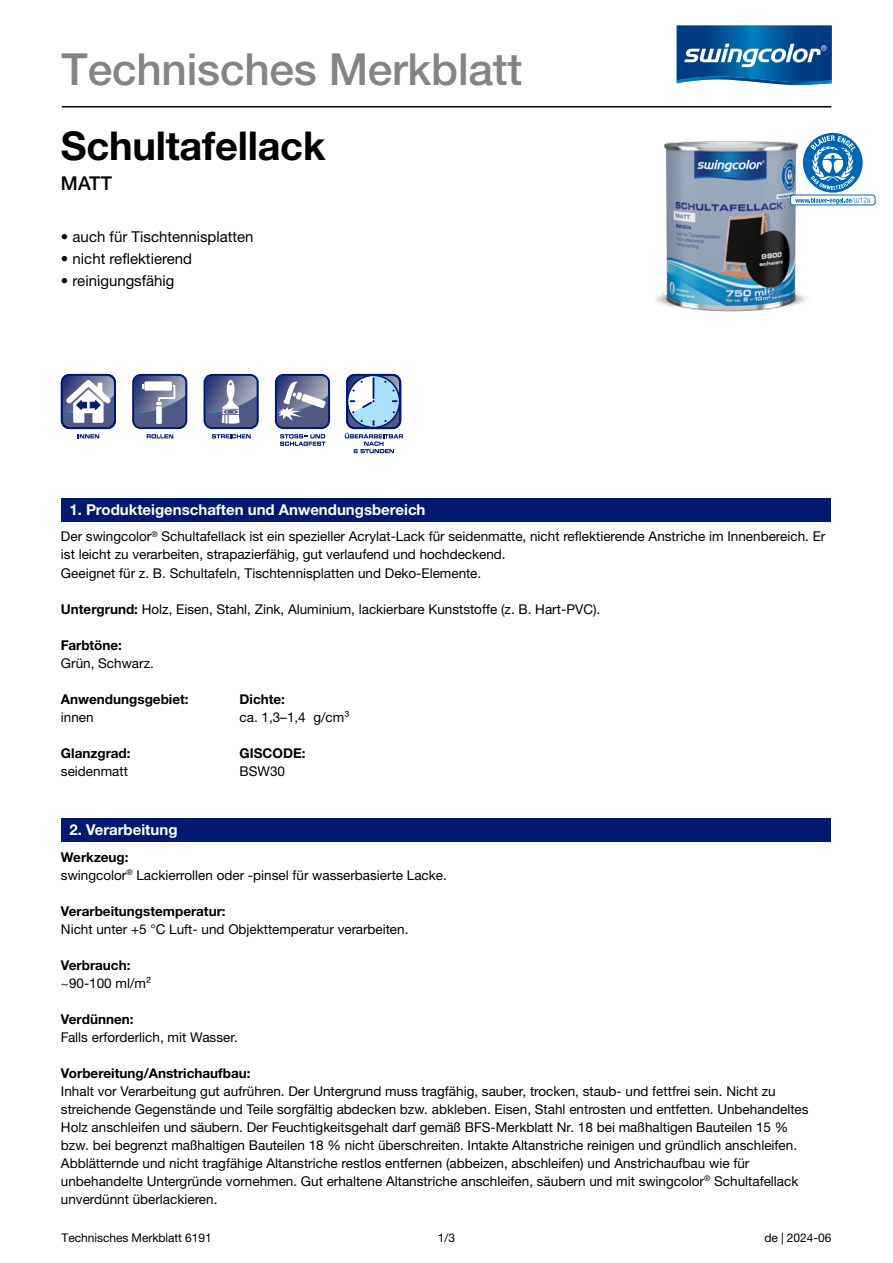
<style>
.page{position:relative;width:893px;height:1263px;background:#fff}
.page>*{position:absolute;margin:0;border:0;box-sizing:border-box;transform-origin:0 0}
.t1{font:500 44.25px "Helvetica Neue LTW1 G";letter-spacing:-.005em;color:#828485}
.product_name{font:700 39.75px "Helvetica Neue LTW1 G";letter-spacing:-.005em;color:#000}
.USP{font:500 19.05px "Helvetica Neue LTW1 G";color:#000}
.USP_list{font:15px "Helvetica Neue LTW1 G";color:#000}
.rubric_headline{font:700 15px "Helvetica Neue LTW1 G";color:#fff}
.copy_text{font:13.5px/18px "Helvetica Neue LTW1 G";color:#000}
.copy_text_prefix{font:700 13.5px "Helvetica Neue LTW1 G";color:#000}
.copy_text-2{font:700 13.5px "Helvetica Neue LTW1 G";color:#000}
.footer_text{font:12px "Helvetica Neue LTW1 G";letter-spacing:-.005em;color:#000}
.footer_edition{font:12px "Helvetica Neue LTW1 G";letter-spacing:-.005em;color:#000}
.footer_page{font:12px "Helvetica Neue LTW1 G";color:#000}
.s1{font-weight:700}
</style>
<div class="page">
<hr style="left:62px;top:106px;width:769px;height:1px;background:#000">
<svg style="left:677px;top:26px;width:155px;height:59px;background:#2a6da6"></svg>
<img style="left:655px;top:141px;width:171px;height:171px">
<div style="left:790px;top:195px;width:85px;height:10px;background:#fff;border-radius:3px"></div>
<div style="left:790px;top:195px;width:85px;height:10px;border:1px solid #0066b3;border-radius:3px"></div>
<svg style="left:795px;top:133px;width:75px;height:71px"></svg>
<svg style="left:61px;top:374px;width:55px;height:64px"></svg>
<svg style="left:132px;top:374px;width:55px;height:64px"></svg>
<div style="left:144px;top:381px;width:28px;height:10px;background:#fff"></div>
<svg style="left:204px;top:374px;width:55px;height:64px"></svg>
<svg style="left:275px;top:374px;width:55px;height:72px"></svg>
<svg style="left:345px;top:374px;width:58px;height:79px"></svg>
<div style="left:61px;top:498px;width:770px;height:23px;background:#001a71"></div>
<div style="left:61px;top:818px;width:770px;height:24px;background:#001a71"></div>
<p class="t1" style="left:62px;top:43px;width:462px">Technisches Merkblatt</p>
<p class="product_name" style="left:61px;top:122px;width:266px">Schultafellack</p>
<p class="USP" style="left:61px;top:172px;width:53px">MATT</p>
<p class="USP_list" style="left:61px;top:227px;width:194px">• auch für Tischtennisplatten</p>
<p class="USP_list" style="left:61px;top:249px;width:133px">• nicht reflektierend</p>
<p class="USP_list" style="left:61px;top:271px;width:115px">• reinigungsfähig</p>
<p class="rubric_headline" style="left:69px;top:500px;width:358px">1. Produkteigenschaften und Anwendungsbereich</p>
<p class="copy_text" style="left:61px;top:528px;width:766px">Der swingcolor<sup>®</sup> Schultafellack ist ein spezieller Acrylat-Lack für seidenmatte, nicht reflektierende Anstriche im Innenbereich. Er ist leicht zu verarbeiten, strapazierfähig, gut verlaufend und hochdeckend.</p>
<p class="copy_text" style="left:61px;top:564px;width:422px">Geeignet für z. B. Schultafeln, Tischtennisplatten und Deko-Elemente.</p>
<p class="copy_text" style="left:61px;top:600px;width:541px"><span class="s1">Untergrund:</span> Holz, Eisen, Stahl, Zink, Aluminium, lackierbare Kunststoffe (z. B. Hart-PVC).</p>
<p class="copy_text_prefix" style="left:61px;top:636px;width:63px">Farbtöne:</p>
<p class="copy_text" style="left:61px;top:654px;width:94px">Grün, Schwarz.</p>
<p class="copy_text_prefix" style="left:61px;top:690px;width:129px">Anwendungsgebiet:</p>
<p class="copy_text" style="left:61px;top:708px;width:34px">innen</p>
<p class="copy_text-2" style="left:61px;top:744px;width:71px">Glanzgrad:</p>
<p class="copy_text" style="left:61px;top:762px;width:69px">seidenmatt</p>
<p class="copy_text_prefix" style="left:240px;top:690px;width:47px">Dichte:</p>
<p class="copy_text" style="left:240px;top:708px;width:111px">ca. 1,3–1,4 g/cm³</p>
<p class="copy_text_prefix" style="left:240px;top:744px;width:68px">GISCODE:</p>
<p class="copy_text" style="left:240px;top:762px;width:47px">BSW30</p>
<p class="rubric_headline" style="left:69px;top:821px;width:110px">2. Verarbeitung</p>
<p class="copy_text_prefix" style="left:61px;top:849px;width:69px">Werkzeug:</p>
<p class="copy_text" style="left:61px;top:866px;width:387px">swingcolor<sup>®</sup> Lackierrollen oder -pinsel für wasserbasierte Lacke.</p>
<p class="copy_text_prefix" style="left:61px;top:903px;width:166px">Verarbeitungstemperatur:</p>
<p class="copy_text" style="left:61px;top:920px;width:349px">Nicht unter +5 °C Luft- und Objekttemperatur verarbeiten.</p>
<p class="copy_text_prefix" style="left:61px;top:957px;width:71px">Verbrauch:</p>
<p class="copy_text" style="left:61px;top:974px;width:92px">~90-100 ml/m²</p>
<p class="copy_text_prefix" style="left:61px;top:1011px;width:74px">Verdünnen:</p>
<p class="copy_text" style="left:61px;top:1028px;width:178px">Falls erforderlich, mit Wasser.</p>
<p class="copy_text_prefix" style="left:61px;top:1065px;width:191px">Vorbereitung/Anstrichaufbau:</p>
<p class="copy_text" style="left:61px;top:1082px;width:749px">Inhalt vor Verarbeitung gut aufrühren. Der Untergrund muss tragfähig, sauber, trocken, staub- und fettfrei sein. Nicht zu streichende Gegenstände und Teile sorgfältig abdecken bzw. abkleben. Eisen, Stahl entrosten und entfetten. Unbehandeltes Holz anschleifen und säubern. Der Feuchtigkeitsgehalt darf gemäß BFS-Merkblatt Nr. 18 bei maßhaltigen Bauteilen 15 % bzw. bei begrenzt maßhaltigen Bauteilen 18 % nicht überschreiten. Intakte Altanstriche reinigen und gründlich anschleifen.<br>Abblätternde und nicht tragfähige Altanstriche restlos entfernen (abbeizen, abschleifen) und Anstrichaufbau wie für unbehandelte Untergründe vornehmen. Gut erhaltene Altanstriche anschleifen, säubern und mit swingcolor<sup>®</sup> Schultafellack unverdünnt überlackieren.</p>
<p class="footer_text" style="left:62px;top:1230px;width:152px">Technisches Merkblatt 6191</p>
<p class="footer_page" style="left:438px;top:1230px;width:19px">1/3</p>
<p class="footer_edition" style="left:764px;top:1230px;width:68px">de | 2024-06</p>
</div>
